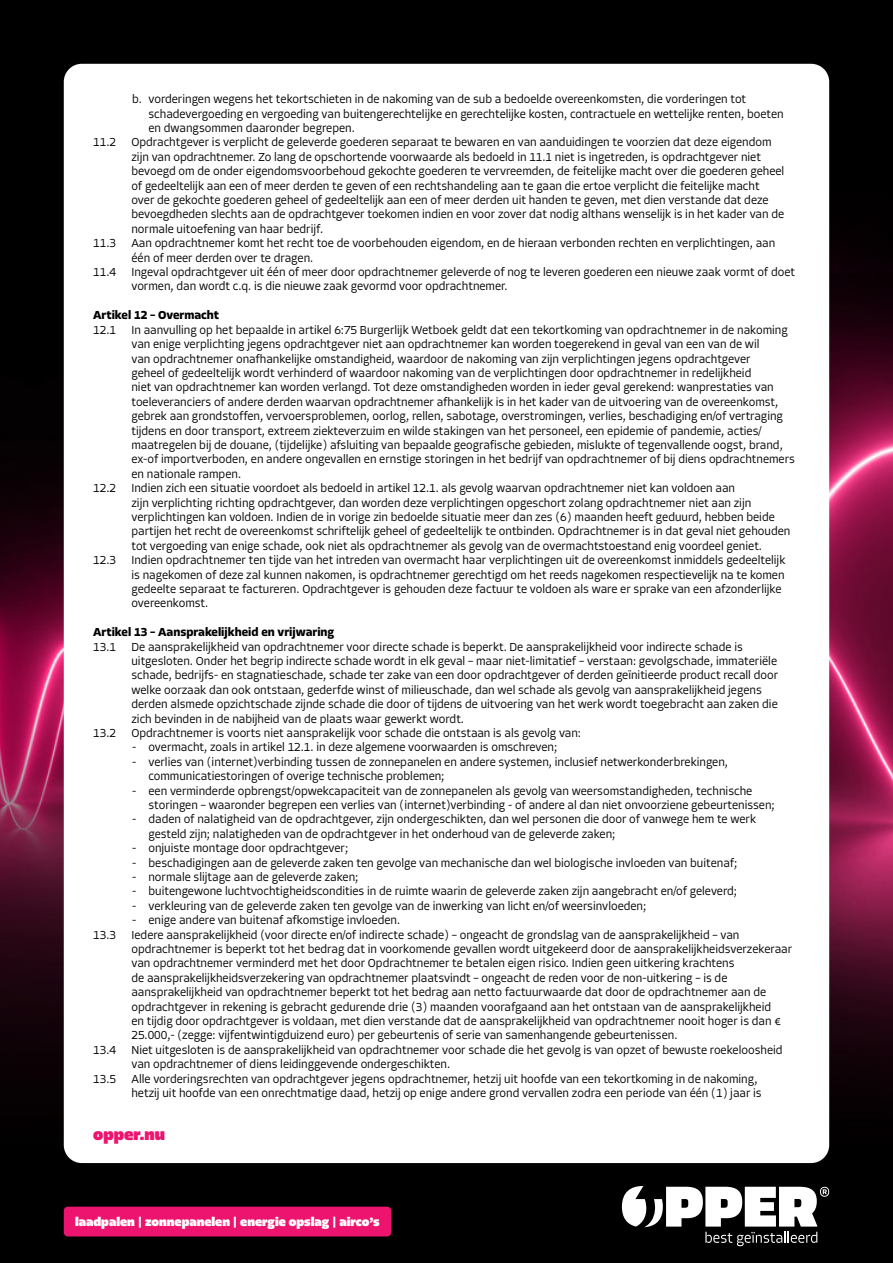
<style>
.page{position:relative;width:893px;height:1263px;background:#fff}
.page>*{position:absolute;margin:0;border:0;box-sizing:border-box;transform-origin:0 0}
.t1{font:900 16.5px "Allotrope";color:#ec146f}
.t2{font:900 12.45px "Allotrope";color:#fff}
.t3{font:300 12px/14.4px "Allotrope";color:#000}
.t4{font:700 12px "Allotrope";color:#000}
</style>
<div class="page">
<img style="left:0;top:0;width:893px;height:1263px">
<div style="left:64px;top:64px;width:765px;height:1099px;background:#fff;border-radius:18px"></div>
<svg style="left:622px;top:1186px;width:207px;height:60px"></svg>
<div style="left:64px;top:1206px;width:327px;height:30px;background:#ed146f;border-radius:4px"></div>
<p class="t3" style="left:148px;top:92px;width:637px;text-indent:-16px">b. vorderingen wegens het tekortschieten in de nakoming van de sub a bedoelde overeenkomsten, die vorderingen tot schadevergoeding en vergoeding van buitengerechtelijke en gerechtelijke kosten, contractuele en wettelijke renten, boeten en dwangsommen daaronder begrepen.</p>
<p class="t3" style="left:93px;top:135px;width:24px">11.2</p>
<p class="t3" style="left:131px;top:135px;width:654px">Opdrachtgever is verplicht de geleverde goederen separaat te bewaren en van aanduidingen te voorzien dat deze eigendom zijn van opdrachtnemer. Zo lang de opschortende voorwaarde als bedoeld in 11.1 niet is ingetreden, is opdrachtgever niet bevoegd om de onder eigendomsvoorbehoud gekochte goederen te vervreemden, de feitelijke macht over die goederen geheel of gedeeltelijk aan een of meer derden te geven of een rechtshandeling aan te gaan die ertoe verplicht die feitelijke macht over de gekochte goederen geheel of gedeeltelijk aan een of meer derden uit handen te geven, met dien verstande dat deze bevoegdheden slechts aan de opdrachtgever toekomen indien en voor zover dat nodig althans wenselijk is in het kader van de normale uitoefening van haar bedrijf.</p>
<p class="t3" style="left:93px;top:236px;width:24px">11.3</p>
<p class="t3" style="left:131px;top:236px;width:645px">Aan opdrachtnemer komt het recht toe de voorbehouden eigendom, en de hieraan verbonden rechten en verplichtingen, aan één of meer derden over te dragen.</p>
<p class="t3" style="left:93px;top:265px;width:24px">11.4</p>
<p class="t3" style="left:131px;top:265px;width:665px">Ingeval opdrachtgever uit één of meer door opdrachtnemer geleverde of nog te leveren goederen een nieuwe zaak vormt of doet vormen, dan wordt c.q. is die nieuwe zaak gevormd voor opdrachtnemer.</p>
<p class="t4" style="left:93px;top:307px;width:127px">Artikel 12 – Overmacht</p>
<p class="t3" style="left:93px;top:323px;width:24px">12.1</p>
<p class="t3" style="left:131px;top:323px;width:665px">In aanvulling op het bepaalde in artikel 6:75 Burgerlijk Wetboek geldt dat een tekortkoming van opdrachtnemer in de nakoming van enige verplichting jegens opdrachtgever niet aan opdrachtnemer kan worden toegerekend in geval van een van de wil<br>van opdrachtnemer onafhankelijke omstandigheid, waardoor de nakoming van zijn verplichtingen jegens opdrachtgever<br>geheel of gedeeltelijk wordt verhinderd of waardoor nakoming van de verplichtingen door opdrachtnemer in redelijkheid<br>niet van opdrachtnemer kan worden verlangd. Tot deze omstandigheden worden in ieder geval gerekend: wanprestaties van toeleveranciers of andere derden waarvan opdrachtnemer afhankelijk is in het kader van de uitvoering van de overeenkomst, gebrek aan grondstoffen, vervoersproblemen, oorlog, rellen, sabotage, overstromingen, verlies, beschadiging en/of vertraging tijdens en door transport, extreem ziekteverzuim en wilde stakingen van het personeel, een epidemie of pandemie, acties/ maatregelen bij de douane, (tijdelijke) afsluiting van bepaalde geografische gebieden, mislukte of tegenvallende oogst, brand, ex-of importverboden, en andere ongevallen en ernstige storingen in het bedrijf van opdrachtnemer of bij diens opdrachtnemers en nationale rampen.</p>
<p class="t3" style="left:93px;top:481px;width:24px">12.2</p>
<p class="t3" style="left:131px;top:481px;width:660px">Indien zich een situatie voordoet als bedoeld in artikel 12.1. als gevolg waarvan opdrachtnemer niet kan voldoen aan<br>zijn verplichting richting opdrachtgever, dan worden deze verplichtingen opgeschort zolang opdrachtnemer niet aan zijn verplichtingen kan voldoen. Indien de in vorige zin bedoelde situatie meer dan zes (6) maanden heeft geduurd, hebben beide partijen het recht de overeenkomst schriftelijk geheel of gedeeltelijk te ontbinden. Opdrachtnemer is in dat geval niet gehouden tot vergoeding van enige schade, ook niet als opdrachtnemer als gevolg van de overmachtstoestand enig voordeel geniet.</p>
<p class="t3" style="left:93px;top:553px;width:24px">12.3</p>
<p class="t3" style="left:131px;top:553px;width:655px">Indien opdrachtnemer ten tijde van het intreden van overmacht haar verplichtingen uit de overeenkomst inmiddels gedeeltelijk is nagekomen of deze zal kunnen nakomen, is opdrachtnemer gerechtigd om het reeds nagekomen respectievelijk na te komen gedeelte separaat te factureren. Opdrachtgever is gehouden deze factuur te voldoen als ware er sprake van een afzonderlijke overeenkomst.</p>
<p class="t4" style="left:93px;top:624px;width:243px">Artikel 13 – Aansprakelijkheid en vrijwaring</p>
<p class="t3" style="left:93px;top:639px;width:24px">13.1</p>
<p class="t3" style="left:131px;top:639px;width:648px">De aansprakelijkheid van opdrachtnemer voor directe schade is beperkt. De aansprakelijkheid voor indirecte schade is uitgesloten. Onder het begrip indirecte schade wordt in elk geval – maar niet-limitatief – verstaan: gevolgschade, immateriële schade, bedrijfs- en stagnatieschade, schade ter zake van een door opdrachtgever of derden geïnitieerde product recall door welke oorzaak dan ook ontstaan, gederfde winst of milieuschade, dan wel schade als gevolg van aansprakelijkheid jegens derden alsmede opzichtschade zijnde schade die door of tijdens de uitvoering van het werk wordt toegebracht aan zaken die zich bevinden in de nabijheid van de plaats waar gewerkt wordt.</p>
<p class="t3" style="left:93px;top:726px;width:24px">13.2</p>
<p class="t3" style="left:131px;top:726px;width:451px">Opdrachtnemer is voorts niet aansprakelijk voor schade die ontstaan is als gevolg van:</p>
<p class="t3" style="left:132px;top:740px;width:427px">- overmacht, zoals in artikel 12.1. in deze algemene voorwaarden is omschreven;</p>
<p class="t3" style="left:148px;top:755px;width:581px;text-indent:-16px">- verlies van (internet)verbinding tussen de zonnepanelen en andere systemen, inclusief netwerkonderbrekingen, communicatiestoringen of overige technische problemen;</p>
<p class="t3" style="left:148px;top:783px;width:628px;text-indent:-16px">- een verminderde opbrengst/opwekcapaciteit van de zonnepanelen als gevolg van weersomstandigheden, technische storingen – waaronder begrepen een verlies van (internet)verbinding - of andere al dan niet onvoorziene gebeurtenissen;</p>
<p class="t3" style="left:148px;top:812px;width:609px;text-indent:-16px">- daden of nalatigheid van de opdrachtgever, zijn ondergeschikten, dan wel personen die door of vanwege hem te werk gesteld zijn; nalatigheden van de opdrachtgever in het onderhoud van de geleverde zaken;</p>
<p class="t3" style="left:132px;top:841px;width:217px">- onjuiste montage door opdrachtgever;</p>
<p class="t3" style="left:132px;top:855px;width:607px">- beschadigingen aan de geleverde zaken ten gevolge van mechanische dan wel biologische invloeden van buitenaf;</p>
<p class="t3" style="left:132px;top:870px;width:228px">- normale slijtage aan de geleverde zaken;</p>
<p class="t3" style="left:132px;top:884px;width:606px">- buitengewone luchtvochtigheidscondities in de ruimte waarin de geleverde zaken zijn aangebracht en/of geleverd;</p>
<p class="t3" style="left:132px;top:899px;width:516px">- verkleuring van de geleverde zaken ten gevolge van de inwerking van licht en/of weersinvloeden;</p>
<p class="t3" style="left:132px;top:913px;width:269px">- enige andere van buitenaf afkomstige invloeden.</p>
<p class="t3" style="left:93px;top:927px;width:24px">13.3</p>
<p class="t3" style="left:131px;top:927px;width:662px">Iedere aansprakelijkheid (voor directe en/of indirecte schade) – ongeacht de grondslag van de aansprakelijkheid – van opdrachtnemer is beperkt tot het bedrag dat in voorkomende gevallen wordt uitgekeerd door de aansprakelijkheidsverzekeraar van opdrachtnemer verminderd met het door Opdrachtnemer te betalen eigen risico. Indien geen uitkering krachtens<br>de aansprakelijkheidsverzekering van opdrachtnemer plaatsvindt – ongeacht de reden voor de non-uitkering – is de aansprakelijkheid van opdrachtnemer beperkt tot het bedrag aan netto factuurwaarde dat door de opdrachtnemer aan de opdrachtgever in rekening is gebracht gedurende drie (3) maanden voorafgaand aan het ontstaan van de aansprakelijkheid<br>en tijdig door opdrachtgever is voldaan, met dien verstande dat de aansprakelijkheid van opdrachtnemer nooit hoger is dan € 25.000,- (zegge: vijfentwintigduizend euro) per gebeurtenis of serie van samenhangende gebeurtenissen.</p>
<p class="t3" style="left:93px;top:1043px;width:24px">13.4</p>
<p class="t3" style="left:131px;top:1043px;width:653px">Niet uitgesloten is de aansprakelijkheid van opdrachtnemer voor schade die het gevolg is van opzet of bewuste roekeloosheid van opdrachtnemer of diens leidinggevende ondergeschikten.</p>
<p class="t3" style="left:93px;top:1071px;width:24px">13.5</p>
<p class="t3" style="left:131px;top:1071px;width:632px">Alle vorderingsrechten van opdrachtgever jegens opdrachtnemer, hetzij uit hoofde van een tekortkoming in de nakoming, hetzij uit hoofde van een onrechtmatige daad, hetzij op enige andere grond vervallen zodra een periode van één (1) jaar is</p>
<h1 class="t1" style="left:93px;top:1123px;width:73px">opper.nu</h1>
<p class="t2" style="left:75px;top:1213px;width:306px">laadpalen | zonnepanelen | energie opslag | airco’s</p>
</div>
